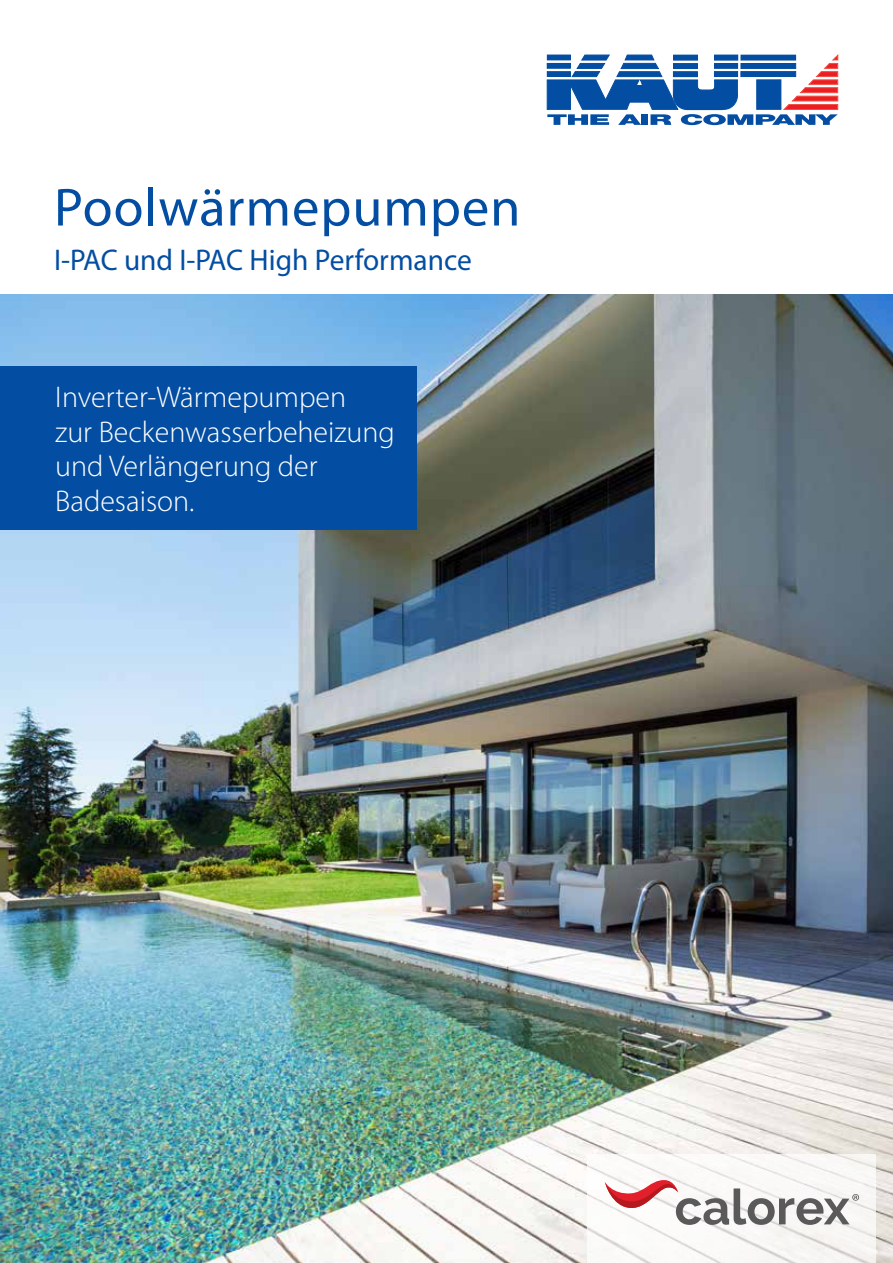
<style>
.page{position:relative;width:893px;height:1263px;background:#fff}
.page>*{position:absolute;margin:0;border:0;box-sizing:border-box;transform-origin:0 0}
.t1{font:54px "Myriad Pro";letter-spacing:.02em;color:#034ea2}
.t2{font:300 30px/34.5px "Myriad Pro";color:#fff}
.t3{font:30px "Myriad Pro";color:#034ea2}
</style>
<div class="page">
<img style="left:0;top:294px;width:893px;height:969px">
<svg style="left:588px;top:1154px;width:288px;height:109px"></svg>
<div style="left:0;top:366px;width:417px;height:163px;background:#034ea2"></div>
<svg style="left:547px;top:55px;width:291px;height:70px"></svg>
<svg style="left:605px;top:1180px;width:254px;height:45px"></svg>
<h1 class="t1" style="left:54px;top:174px;width:468px">Poolwärmepumpen</h1>
<p class="t3" style="left:54px;top:241px;width:419px">I-PAC und I-PAC High Performance</p>
<p class="t2" style="left:55px;top:380px;width:341px">Inverter-Wärmepumpen<br>zur Beckenwasserbeheizung und Verlängerung der<br>Badesaison.</p>
</div>
